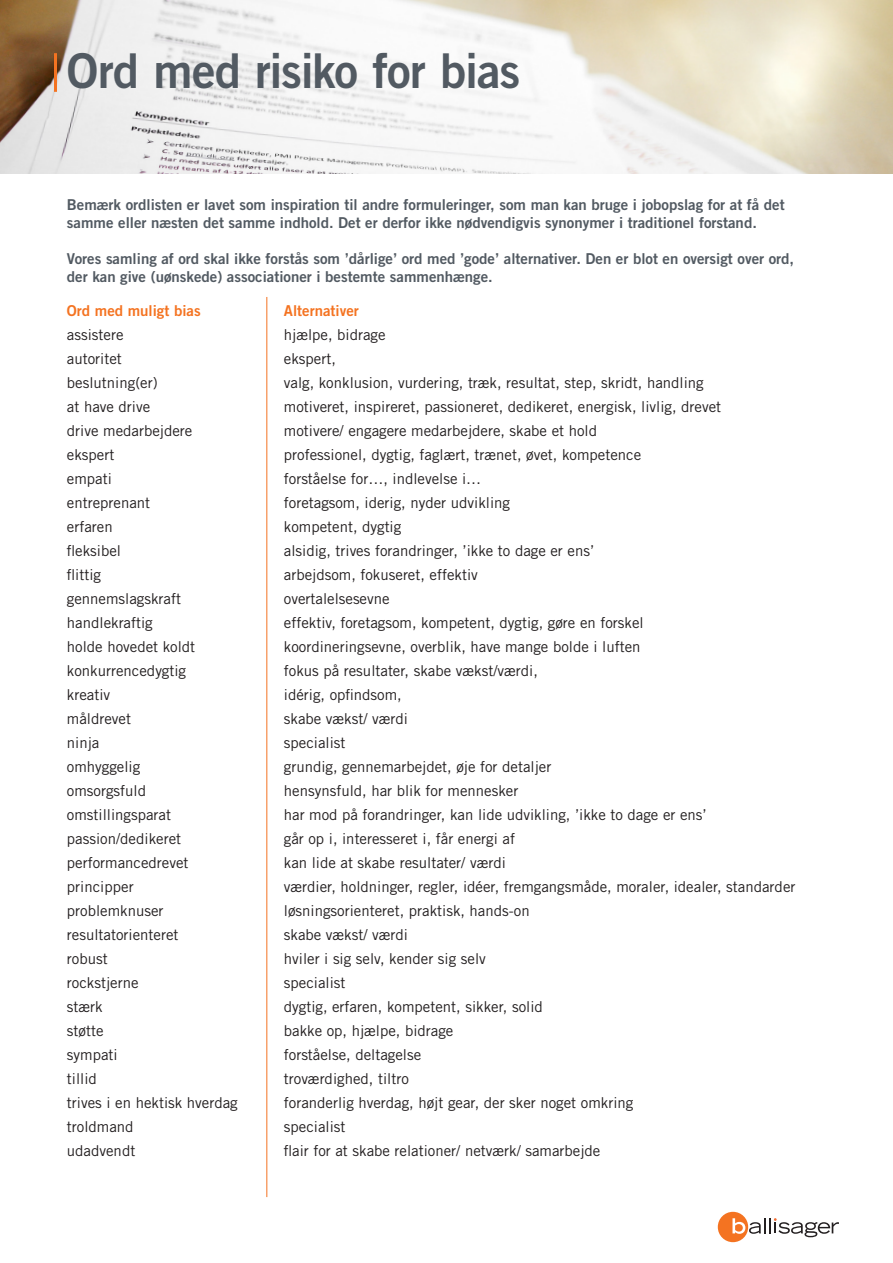
<style>
.page{position:relative;width:893px;height:1263px;background:#fff}
.page>*{position:absolute;margin:0;border:0;box-sizing:border-box;transform-origin:0 0}
.Overskrift_i_hvid{font:48px "Trade Gothic LT Std Bd 2";letter-spacing:-.025em;color:#525a62}
.t1{font:15px "Trade Gothic LT Std";color:#231f20}
.t2{font:15px/18px "Trade Gothic LT Std Bd 2";color:#525a62}
.t3{font:15px "Trade Gothic LT Std Bd 2";color:#f47321}
</style>
<div class="page">
<img style="left:0;top:0;width:893px;height:173px">
<hr style="left:54px;top:53px;width:3px;height:39px;background:#f47321">
<div style="left:718px;top:1212px;width:30px;height:30px;background:#f47321;border-radius:50%"></div>
<svg style="left:732px;top:1218px;width:107px;height:19px"></svg>
<hr style="left:266px;top:297px;width:1px;height:900px;background:#f47321">
<p class="Overskrift_i_hvid" style="left:67px;top:41px;width:455px">Ord med risiko for bias</p>
<p class="t2" style="left:67px;top:195px;width:719px">Bemærk ordlisten er lavet som inspiration til andre formuleringer, som man kan bruge i jobopslag for at få det samme eller næsten det samme indhold. Det er derfor ikke nødvendigvis synonymer i traditionel forstand.</p>
<p class="t2" style="left:67px;top:249px;width:729px">Vores samling af ord skal ikke forstås som ’dårlige’ ord med ’gode’ alternativer. Den er blot en oversigt over ord, der kan give (uønskede) associationer i bestemte sammenhænge.</p>
<p class="t3" style="left:67px;top:302px;width:135px">Ord med muligt bias</p>
<p class="t1" style="left:67px;top:326px;width:58px">assistere</p>
<p class="t1" style="left:67px;top:350px;width:56px">autoritet</p>
<p class="t1" style="left:67px;top:374px;width:92px">beslutning(er)</p>
<p class="t1" style="left:67px;top:398px;width:85px">at have drive</p>
<p class="t1" style="left:67px;top:422px;width:127px">drive medarbejdere</p>
<p class="t1" style="left:67px;top:446px;width:49px">ekspert</p>
<p class="t1" style="left:67px;top:470px;width:46px">empati</p>
<p class="t1" style="left:67px;top:494px;width:85px">entreprenant</p>
<p class="t1" style="left:67px;top:518px;width:47px">erfaren</p>
<p class="t1" style="left:67px;top:542px;width:56px">fleksibel</p>
<p class="t1" style="left:67px;top:566px;width:36px">flittig</p>
<p class="t1" style="left:67px;top:590px;width:116px">gennemslagskraft</p>
<p class="t1" style="left:67px;top:614px;width:87px">handlekraftig</p>
<p class="t1" style="left:67px;top:638px;width:130px">holde hovedet koldt</p>
<p class="t1" style="left:67px;top:662px;width:121px">konkurrencedygtig</p>
<p class="t1" style="left:67px;top:686px;width:45px">kreativ</p>
<p class="t1" style="left:67px;top:710px;width:66px">måldrevet</p>
<p class="t1" style="left:67px;top:734px;width:34px">ninja</p>
<p class="t1" style="left:67px;top:758px;width:75px">omhyggelig</p>
<p class="t1" style="left:67px;top:782px;width:81px">omsorgsfuld</p>
<p class="t1" style="left:67px;top:806px;width:106px">omstillingsparat</p>
<p class="t1" style="left:67px;top:830px;width:116px">passion/dedikeret</p>
<p class="t1" style="left:67px;top:854px;width:123px">performancedrevet</p>
<p class="t1" style="left:67px;top:878px;width:68px">principper</p>
<p class="t1" style="left:67px;top:902px;width:98px">problemknuser</p>
<p class="t1" style="left:67px;top:926px;width:113px">resultatorienteret</p>
<p class="t1" style="left:67px;top:950px;width:42px">robust</p>
<p class="t1" style="left:67px;top:974px;width:73px">rockstjerne</p>
<p class="t1" style="left:67px;top:998px;width:37px">stærk</p>
<p class="t1" style="left:67px;top:1022px;width:38px">støtte</p>
<p class="t1" style="left:67px;top:1046px;width:52px">sympati</p>
<p class="t1" style="left:67px;top:1070px;width:32px">tillid</p>
<p class="t1" style="left:67px;top:1094px;width:172px">trives i en hektisk hverdag</p>
<p class="t1" style="left:67px;top:1118px;width:68px">troldmand</p>
<p class="t1" style="left:67px;top:1142px;width:70px">udadvendt</p>
<p class="t3" style="left:284px;top:302px;width:76px">Alternativer</p>
<p class="t1" style="left:284px;top:326px;width:103px">hjælpe, bidrage</p>
<p class="t1" style="left:284px;top:350px;width:54px">ekspert,</p>
<p class="t1" style="left:284px;top:374px;width:421px">valg, konklusion, vurdering, træk, resultat, step, skridt, handling</p>
<p class="t1" style="left:284px;top:398px;width:439px">motiveret, inspireret, passioneret, dedikeret, energisk, livlig, drevet</p>
<p class="t1" style="left:284px;top:422px;width:315px">motivere/ engagere medarbejdere, skabe et hold</p>
<p class="t1" style="left:284px;top:446px;width:359px">professionel, dygtig, faglært, trænet, øvet, kompetence</p>
<p class="t1" style="left:284px;top:470px;width:199px">forståelse for…, indlevelse i…</p>
<p class="t1" style="left:284px;top:494px;width:228px">foretagsom, iderig, nyder udvikling</p>
<p class="t1" style="left:284px;top:518px;width:119px">kompetent, dygtig</p>
<p class="t1" style="left:284px;top:542px;width:312px">alsidig, trives forandringer, ’ikke to dage er ens’</p>
<p class="t1" style="left:284px;top:566px;width:196px">arbejdsom, fokuseret, effektiv</p>
<p class="t1" style="left:284px;top:590px;width:107px">overtalelsesevne</p>
<p class="t1" style="left:284px;top:614px;width:361px">effektiv, foretagsom, kompetent, dygtig, gøre en forskel</p>
<p class="t1" style="left:284px;top:638px;width:358px">koordineringsevne, overblik, have mange bolde i luften</p>
<p class="t1" style="left:284px;top:662px;width:256px">fokus på resultater, skabe vækst/værdi,</p>
<p class="t1" style="left:284px;top:686px;width:119px">idérig, opfindsom,</p>
<p class="t1" style="left:284px;top:710px;width:126px">skabe vækst/ værdi</p>
<p class="t1" style="left:284px;top:734px;width:63px">specialist</p>
<p class="t1" style="left:284px;top:758px;width:269px">grundig, gennemarbejdet, øje for detaljer</p>
<p class="t1" style="left:284px;top:782px;width:236px">hensynsfuld, har blik for mennesker</p>
<p class="t1" style="left:284px;top:806px;width:424px">har mod på forandringer, kan lide udvikling, ’ikke to dage er ens’</p>
<p class="t1" style="left:284px;top:830px;width:233px">går op i, interesseret i, får energi af</p>
<p class="t1" style="left:284px;top:854px;width:224px">kan lide at skabe resultater/ værdi</p>
<p class="t1" style="left:284px;top:878px;width:513px">værdier, holdninger, regler, idéer, fremgangsmåde, moraler, idealer, standarder</p>
<p class="t1" style="left:284px;top:902px;width:247px">løsningsorienteret, praktisk, hands-on</p>
<p class="t1" style="left:284px;top:926px;width:126px">skabe vækst/ værdi</p>
<p class="t1" style="left:284px;top:950px;width:204px">hviler i sig selv, kender sig selv</p>
<p class="t1" style="left:284px;top:974px;width:63px">specialist</p>
<p class="t1" style="left:284px;top:998px;width:261px">dygtig, erfaren, kompetent, sikker, solid</p>
<p class="t1" style="left:284px;top:1022px;width:171px">bakke op, hjælpe, bidrage</p>
<p class="t1" style="left:284px;top:1046px;width:139px">forståelse, deltagelse</p>
<p class="t1" style="left:284px;top:1070px;width:126px">troværdighed, tiltro</p>
<p class="t1" style="left:284px;top:1094px;width:351px">foranderlig hverdag, højt gear, der sker noget omkring</p>
<p class="t1" style="left:284px;top:1118px;width:63px">specialist</p>
<p class="t1" style="left:284px;top:1142px;width:318px">flair for at skabe relationer/ netværk/ samarbejde</p>
</div>
